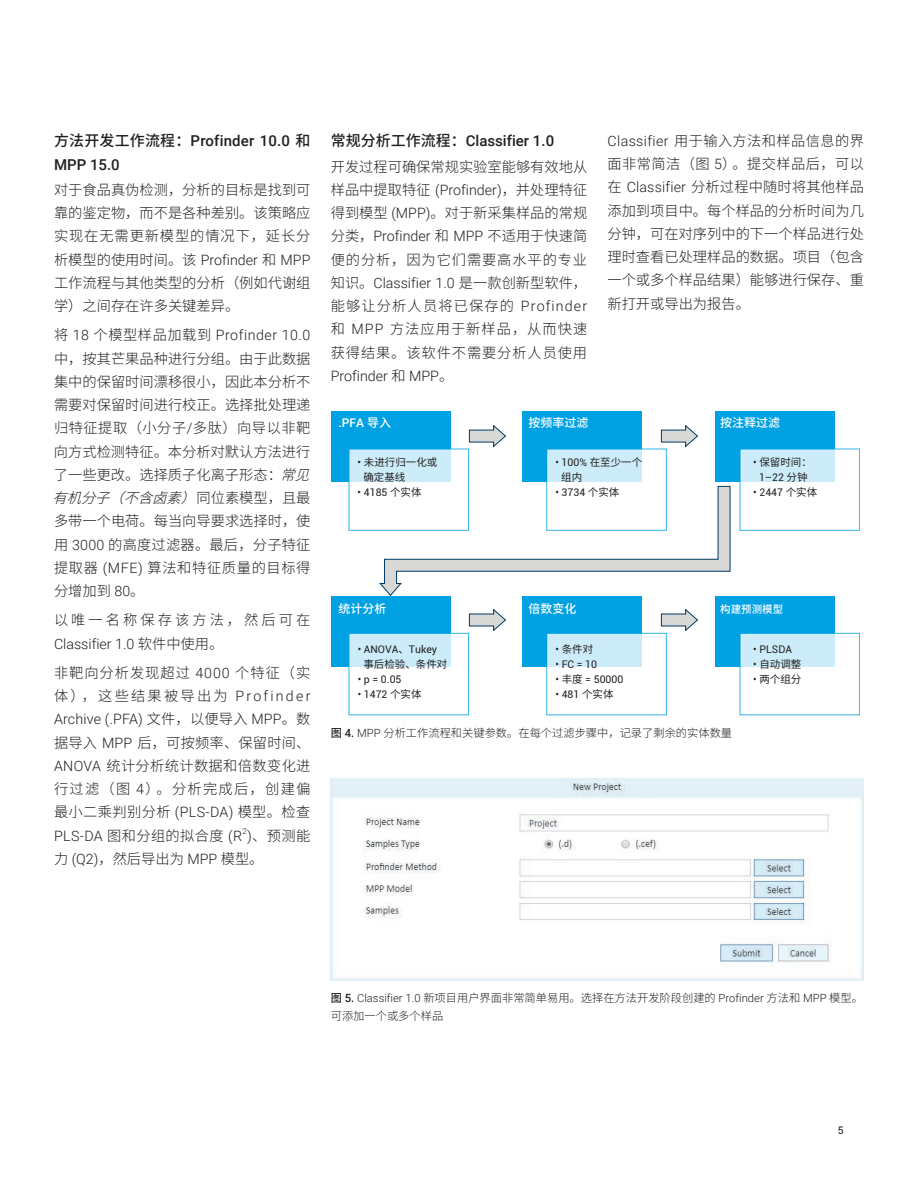
<style>
.page{position:relative;width:918px;height:1188px;background:#fff}
.page>*{position:absolute;margin:0;border:0;box-sizing:border-box;transform-origin:0 0}
.t1{font:500 15px/23.2px "Roboto";color:#231f20}
.t2{font:300 14.25px/23.2px "Noto Sans CJ Ksc";color:#231f20;text-align:justify}
.t3{font:300 14.25px "Roboto";color:#231f20}
.t4{font:300 14.25px/23.2px "Noto Sans CJ Ksc";letter-spacing:.07em;color:#231f20}
.t5{font:300 14.25px "Roboto";letter-spacing:.035em;color:#231f20}
.t6{font:300 14.25px "Noto Sans CJ Ksc";letter-spacing:.06em;color:#231f20}
.t7{font:300 14.25px "Noto Sans CJ Ksc";letter-spacing:.215em;color:#231f20}
.t8{font:500 12px "Noto Sans CJ Ksc";color:#fff}
.t9{font:500 12px "Roboto";color:#fff}
.t10{font:300 11.25px/18px "Noto Sans CJ Ksc";color:#231f20}
.t11{font:10.5px "Roboto";color:#231f20}
.t12{font:10.5px/15px "Noto Sans CJ Ksc";color:#231f20}
.t13{font:500 10.5px "Noto Sans CJ Ksc";color:#fff}
.t14{font:300 8.25px "Roboto";color:#231f20}
.s1{font-family:"Noto Sans CJ Ksc"}
.s2{font-family:"Roboto"}
.s3{font-style:italic}
.s4{font-weight:500}
.s5{font-family:"Roboto";font-weight:500}
</style>
<div class="page">
<div style="left:331px;top:412px;width:119px;height:70px;background:#00a1e3"></div>
<div style="left:351px;top:451px;width:100px;height:31px;background:#ccecf9"></div>
<div style="left:522px;top:412px;width:120px;height:70px;background:#00a1e3"></div>
<div style="left:548px;top:451px;width:94px;height:31px;background:#ccecf9"></div>
<div style="left:715px;top:412px;width:120px;height:70px;background:#00a1e3"></div>
<div style="left:742px;top:451px;width:93px;height:31px;background:#ccecf9"></div>
<div style="left:331px;top:596px;width:119px;height:70px;background:#00a1e3"></div>
<div style="left:351px;top:635px;width:100px;height:32px;background:#ccecf9"></div>
<div style="left:349px;top:633px;width:120px;height:82px;border:1px solid #00a1e3"></div>
<div style="left:522px;top:596px;width:120px;height:70px;background:#00a1e3"></div>
<div style="left:548px;top:635px;width:94px;height:32px;background:#ccecf9"></div>
<div style="left:546px;top:633px;width:121px;height:82px;border:1px solid #00a1e3"></div>
<div style="left:715px;top:596px;width:120px;height:70px;background:#00a1e3"></div>
<div style="left:742px;top:635px;width:93px;height:32px;background:#ccecf9"></div>
<svg style="left:469px;top:425px;width:37px;height:22px"></svg>
<svg style="left:661px;top:425px;width:37px;height:22px"></svg>
<svg style="left:469px;top:609px;width:37px;height:22px"></svg>
<svg style="left:661px;top:609px;width:37px;height:22px"></svg>
<svg style="left:379px;top:486px;width:351px;height:110px"></svg>
<img style="left:331px;top:779px;width:533px;height:201px">
<p class="t1" style="left:54px;top:129px;width:258px"><span class="s1">方法开发工作流程：</span>Profinder 10.0 <span class="s1">和<br></span>MPP 15.0</p>
<p class="t2" style="left:54px;top:178px;width:258px">对于食品真伪检测，分析的目标是找到可靠的鉴定物，而不是各种差别。该策略应实现在无需更新模型的情况下，延长分</p>
<p class="t3" style="left:54px;top:250px;width:258px"><span class="s1">析模型的使用时间。该</span> Profinder <span class="s1">和</span> MPP</p>
<p class="t2" style="left:54px;top:271px;width:258px">工作流程与其他类型的分析（例如代谢组学）之间存在许多关键差异。</p>
<p class="t5" style="left:54px;top:325px;width:258px"><span class="s1">将</span> 18 <span class="s1">个模型样品加载到</span> Profinder 10.0</p>
<p class="t2" style="left:53px;top:347px;width:269px;text-align:left">中，按其芒果品种进行分组。由于此数据集中的保留时间漂移很小，因此本分析不需要对保留时间进行校正。选择批处理递归特征提取（小分子<span class="s2">/</span>多肽）向导以非靶向方式检测特征。本分析对默认方法进行了一些更改。选择质子化离子形态：<span class="s3">常见有机分子（不含卤素）</span>同位素模型，且最多带一个电荷。每当向导要求选择时，使用 <span class="s2">3000</span> 的高度过滤器。最后，分子特征提取器 <span class="s2">(MFE)</span> 算法和特征质量的目标得分增加到 <span class="s2">80</span>。</p>
<p class="t7" style="left:54px;top:612px;width:258px">以唯一名称保存该方法，然后可在</p>
<p class="t3" style="left:54px;top:634px;width:171px">Classifier 1.0 <span class="s1">软件中使用。</span></p>
<p class="t4" style="left:54px;top:661px;width:258px">非靶向分析发现超过 <span class="s2">4000</span> 个特征（实体），这些结果被导出为 <span class="s2">Profinder</span></p>
<p class="t3" style="left:54px;top:709px;width:258px">Archive (.PFA) <span class="s1">文件，以便导入</span> MPP<span class="s1">。数</span></p>
<p class="t2" style="left:54px;top:731px;width:258px">据导入 <span class="s2">MPP</span> 后，可按频率、保留时间、<span class="s2">ANOVA</span> 统计分析统计数据和倍数变化进行过滤（图 <span class="s2">4</span>）。分析完成后，创建偏最小二乘判别分析 <span class="s2">(PLS-DA)</span> 模型。检查<span class="s2">PLS-DA</span> 图和分组的拟合度 <span class="s2">(R )</span>、预测能</p>
<p class="t14" style="left:242px;top:825px;width:6px">2</p>
<p class="t2" style="left:54px;top:847px;width:211px">力 <span class="s2">(Q2)</span>，然后导出为 <span class="s2">MPP</span> 模型。</p>
<p class="t1" style="left:331px;top:129px;width:225px"><span class="s1">常规分析工作流程：</span>Classifier 1.0</p>
<p class="t2" style="left:331px;top:155px;width:258px">开发过程可确保常规实验室能够有效地从样品中提取特征 <span class="s2">(Profinder)</span>，并处理特征得到模型 <span class="s2">(MPP)</span>。对于新采集样品的常规</p>
<p class="t3" style="left:331px;top:226px;width:258px"><span class="s1">分类，</span>Profinder <span class="s1">和</span> MPP <span class="s1">不适用于快速简</span></p>
<p class="t6" style="left:331px;top:251px;width:258px">便的分析，因为它们需要高水平的专业</p>
<p class="t3" style="left:331px;top:273px;width:258px"><span class="s1">知识。</span>Classifier 1.0 <span class="s1">是一款创新型软件，</span></p>
<p class="t2" style="left:331px;top:295px;width:258px">能够让分析人员将已保存的 <span class="s2">Profinder</span>和 <span class="s2">MPP</span> 方法应用于新样品，从而快速获得结果。该软件不需要分析人员使用</p>
<p class="t3" style="left:331px;top:366px;width:124px">Profinder <span class="s1">和</span> MPP<span class="s1">。</span></p>
<p class="t2" style="left:607px;top:129px;width:258px"><span class="s2">Classifier</span> 用于输入方法和样品信息的界面非常简洁（图 <span class="s2">5</span>）。提交样品后，可以在 <span class="s2">Classifier</span> 分析过程中随时将其他样品添加到项目中。每个样品的分析时间为几分钟，可在对序列中的下一个样品进行处理时查看已处理样品的数据。项目（包含一个或多个样品结果）能够进行保存、重新打开或导出为报告。</p>
<p class="t9" style="left:339px;top:415px;width:54px">.PFA <span class="s1">导入</span></p>
<p class="t8" style="left:529px;top:416px;width:61px">按频率过滤</p>
<p class="t8" style="left:720px;top:416px;width:61px">按注释过滤</p>
<p class="t12" style="left:363px;top:455px;width:75px;text-indent:-6px"><span class="s2">•</span> 未进行归一化或确定基线</p>
<p class="t11" style="left:358px;top:485px;width:65px">• 4185 <span class="s1">个实体</span></p>
<p class="t11" style="left:555px;top:455px;width:88px">• 100% <span class="s1">在至少一个</span></p>
<p class="t12" style="left:561px;top:470px;width:22px">组内</p>
<p class="t11" style="left:555px;top:485px;width:65px">• 3734 <span class="s1">个实体</span></p>
<p class="t12" style="left:753px;top:455px;width:60px"><span class="s2">•</span> 保留时间：</p>
<p class="t11" style="left:759px;top:470px;width:50px">1–22 <span class="s1">分钟</span></p>
<p class="t11" style="left:753px;top:485px;width:65px">• 2447 <span class="s1">个实体</span></p>
<p class="t8" style="left:339px;top:602px;width:50px">统计分析</p>
<p class="t8" style="left:529px;top:602px;width:49px">倍数变化</p>
<p class="t13" style="left:720px;top:603px;width:64px">构建预测模型</p>
<p class="t11" style="left:358px;top:642px;width:81px">• ANOVA<span class="s1">、</span>Tukey</p>
<p class="t12" style="left:363px;top:657px;width:86px">事后检验、条件对</p>
<p class="t11" style="left:358px;top:672px;width:45px">• p = 0.05</p>
<p class="t11" style="left:358px;top:687px;width:65px">• 1472 <span class="s1">个实体</span></p>
<p class="t12" style="left:555px;top:642px;width:39px"><span class="s2">•</span> 条件对</p>
<p class="t11" style="left:555px;top:657px;width:43px">• FC = 10</p>
<p class="t11" style="left:555px;top:672px;width:69px">• <span class="s1">丰度</span> = 50000</p>
<p class="t11" style="left:555px;top:687px;width:60px">• 481 <span class="s1">个实体</span></p>
<p class="t10" style="left:331px;top:724px;width:403px"><span class="s4">图</span> <span class="s5">4.</span> <span class="s2">MPP</span> 分析工作流程和关键参数。在每个过滤步骤中，记录了剩余的实体数量</p>
<p class="t11" style="left:753px;top:641px;width:40px">• PLSDA</p>
<p class="t12" style="left:753px;top:656px;width:50px"><span class="s2">•</span> 自动调整</p>
<p class="t12" style="left:753px;top:671px;width:50px"><span class="s2">•</span> 两个组分</p>
<p class="t10" style="left:331px;top:989px;width:534px"><span class="s4">图</span> <span class="s5">5.</span> <span class="s2">Classifier 1.0</span> 新项目用户界面非常简单易用。选择在方法开发阶段创建的 <span class="s2">Profinder</span> 方法和 <span class="s2">MPP</span> 模型。可添加一个或多个样品</p>
<p class="t11" style="left:838px;top:1123px;width:7px">5</p>
</div>
